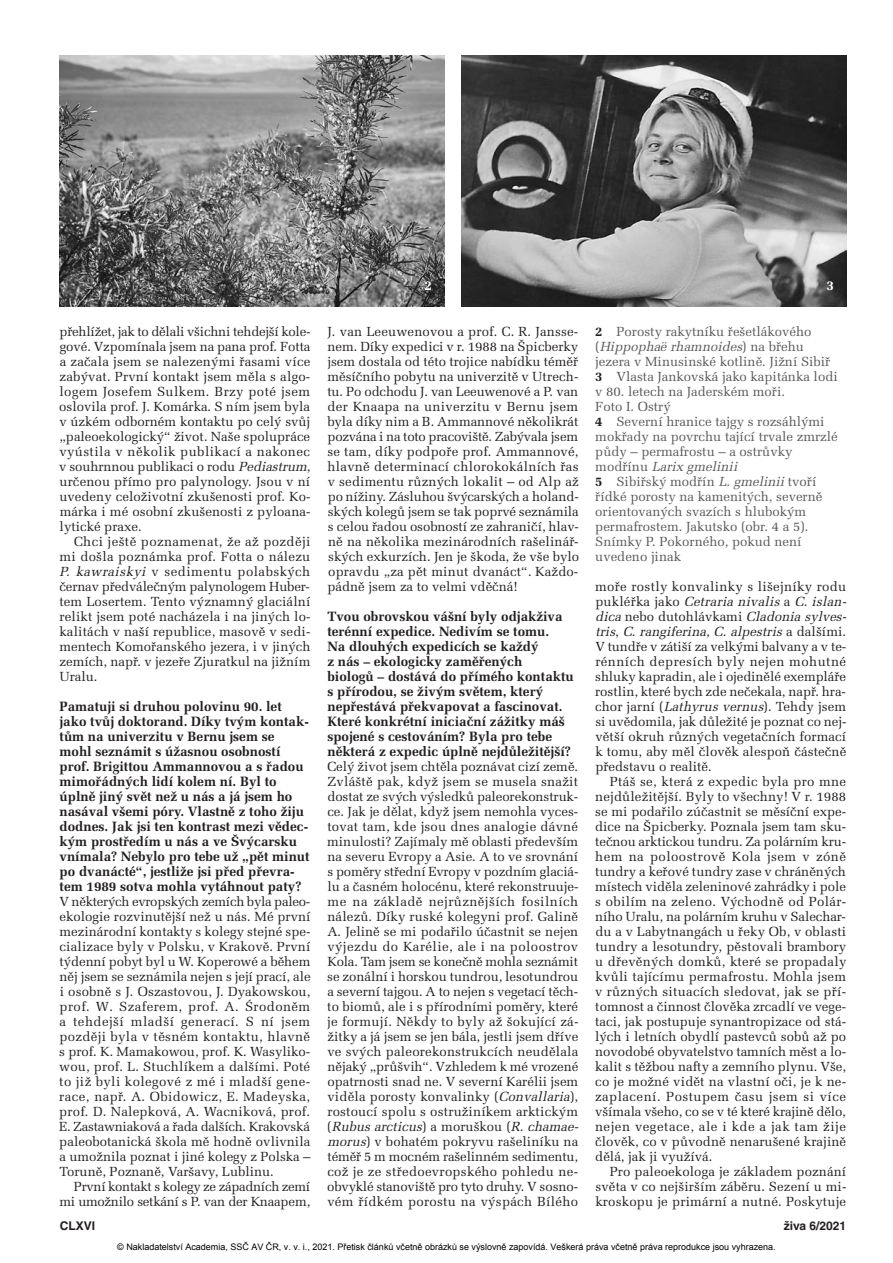
<style>
.page{position:relative;width:893px;height:1263px;background:#fff}
.page>*{position:absolute;margin:0;border:0;box-sizing:border-box;transform-origin:0 0}
.t1{font:700 13.5px/15px "Melior CE";color:#231f20}
.t2{font:700 13.5px "Melior CE";color:#fff}
.t3{font:13.2px/15px "Melior CE";color:#231f20;text-align:justify}
.t4{font:13.2px/15px "Melior CE";color:#57585a}
.t5{font:13.2px/15px "Melior CE";letter-spacing:-.025em;color:#231f20;text-align:right}
.t6{font:700 12px "Helvetica CE";color:#231f20}
.t7{font:9px "Arial";color:#000}
.s1{font-style:italic}
.s2{font-weight:700;color:#231f20}
</style>
<div class="page">
<img style="left:461px;top:55px;width:385px;height:251px">
<img style="left:60px;top:55px;width:384px;height:251px">
<p class="t3" style="left:59px;top:326px;width:253px">přehlížet, jak to dělali všichni tehdejší kole&shy;gové. Vzpomínala jsem na pana prof. Fotta a začala jsem se nalezenými řasami více zabývat. První kontakt jsem měla s algo - logem Josefem Sulkem. Brzy poté jsem oslovila prof. J. Komárka. S ním jsem byla v úzkém odborném kontaktu po celý svůj „paleoekologický“ život. Naše spolupráce vyústila v několik publikací a nakonec v souhrnnou publikaci o rodu <span class="s1">Pediastrum</span>, určenou přímo pro palynology. Jsou v ní uvedeny celoživotní zkušenosti prof. Ko - márka i mé osobní zkušenosti z pyloana - lytické praxe.</p>
<p class="t3" style="left:59px;top:536px;width:253px;text-indent:15px">Chci ještě poznamenat, že až později mi došla poznámka prof. Fotta o nálezu <span class="s1">P. kawraiskyi</span> v sedimentu polabských černav předválečným palynologem Huber&shy;tem Losertem. Tento významný glaciální relikt jsem poté nacházela i na jiných lo - kalitách v naší republice, masově v sedi - mentech Komořanského jezera, i v jiných zemích, např. v jezeře Zjuratkul na jižním Uralu.</p>
<p class="t1" style="left:60px;top:701px;width:252px">Pamatuji si druhou polovinu 90. let jako tvůj doktorand. Díky tvým kontak&shy;tům na univerzitu v Bernu jsem se mohl seznámit s úžasnou osobností prof. Brigittou Ammannovou a s řadou mimořádných lidí kolem ní. Byl to úplně jiný svět než u nás a já jsem ho nasával všemi póry. Vlastně z toho žiju dodnes. Jak jsi ten kontrast mezi vědec&shy;kým prostředím u nás a ve Švýcarsku vnímala? Nebylo pro tebe už „pět minut po dvanácté“, jestliže jsi před převra&shy;tem 1989 sotva mohla vytáhnout paty?</p>
<p class="t3" style="left:59px;top:896px;width:253px">V některých evropských zemích byla paleo - ekologie rozvinutější než u nás. Mé první mezinárodní kontakty s kolegy stejné spe&shy;cializace byly v Polsku, v Krakově. První týdenní pobyt byl u W. Koperowé a během něj jsem se seznámila nejen s její prací, ale i osobně s J. Oszastovou, J. Dyakowskou, prof. W. Szaferem, prof. A. Środoněm a tehdejší mladší generací. S ní jsem později byla v těsném kontaktu, hlavně s prof. K. Mamakowou, prof. K. Wasyliko&shy;wou, prof. L. Stuchlíkem a dalšími. Poté to již byli kolegové z mé i mladší gene - race, např. A. Obidowicz, E. Madeyska, prof. D. Nalepková, A. Wacniková, prof.<br>E. Zastawniaková a řada dalších. Krakovská paleobotanická škola mě hodně ovlivnila a umožnila poznat i jiné kolegy z Polska – Toruně, Poznaně, Varšavy, Lublinu.</p>
<p class="t5" style="left:59px;top:1181px;width:252px">První kontakt s kolegy ze západních zemí mi umožnilo setkání s P. van der Knaapem,</p>
<p class="t2" style="left:425px;top:281px;width:9px">2</p>
<p class="t2" style="left:826px;top:281px;width:9px">3</p>
<p class="t4" style="left:595px;top:326px;width:244px"><span class="s2">2</span> Porosty rakytníku řešetlákového<br>( <span class="s1">Hippopha¨e rhamnoides</span>) n a b ř e h u jezera v Minusinské kotlině. Jižní Sibiř<br><span class="s2">3</span> Vlasta Jankovská jako kapitánka lodi v 80. letech na Jaderském moři.<br>Foto I. Ostrý<br><span class="s2">4</span> Severní hranice tajgy s rozsáhlými mokřady na povrchu tající trvale zmrzlé půdy – permafrostu – a ostrůvky<br>m o d ř í n u <span class="s1">Larix gmelinii<br></span><span class="s2">5</span> Sibiřský modřín <span class="s1">L. gmelinii</span>tvoří řídké porosty na kamenitých, severně orientovaných svazích s hlubokým permafrostem. Jakutsko (obr. 4 a 5).<br>Snímky P. Pokorného, pokud není uvedeno jinak</p>
<p class="t3" style="left:327px;top:326px;width:253px">J. van Leeuwenovou a prof. C. R. Jansse&shy;nem. Díky expedici v r. 1988 na Špicberky jsem dostala od této trojice nabídku téměř měsíčního pobytu na univerzitě v Utrech&shy;tu. Po odchodu J. van Leeuwenové a P. van der Knaapa na univerzitu v Bernu jsem byla díky nim a B. Ammannové několikrát pozvána i na toto pracoviště. Zabývala jsem se tam, díky podpoře prof. Ammannové, hlavně determinací chlorokokálních řas v sedimentu různých lokalit – od Alp až po nížiny. Zásluhou švýcarských a holand&shy;ských kolegů jsem se tak poprvé seznámila s celou řadou osobností ze zahraničí, hlav&shy;ně na několika mezinárodních rašelinář&shy;ských exkurzích. Jen je škoda, že vše bylo opravdu „za pět minut dvanáct“. Každo&shy;pádně jsem za to velmi vděčná!</p>
<p class="t1" style="left:327px;top:611px;width:248px">Tvou obrovskou vášní byly odjakživa terénní expedice. Nedivím se tomu.<br>Na dlouhých expedicích se každý<br>z nás – ekologicky zaměřených<br>biologů – dostává do přímého kontaktu s přírodou, se živým světem, který nepřestává překvapovat a fascinovat.<br>Které konkrétní iniciační zážitky máš spojené s cestováním? Byla pro tebe některá z expedic úplně nejdůležitější?</p>
<p class="t3" style="left:327px;top:761px;width:255px;text-align:left">Celý život jsem chtěla poznávat cizí země.<br>Zvláště pak, když jsem se musela snažit dostat ze svých výsledků paleorekonstruk&shy;ce. Jak je dělat, když jsem nemohla vyces - tovat tam, kde jsou dnes analogie dávné minulosti? Zajímaly mě oblasti především na severu Evropy a Asie. A to ve srovnání s poměry střední Evropy v pozdním glaciá - lu a časném holocénu, které rekonstruuje&shy;me na základě nejrůznějších fosilních nálezů. Díky ruské kolegyni prof. Galině A. Jelině se mi podařilo účastnit se nejen výjezdu do Karélie, ale i na poloostrov Kola. Tam jsem se konečně mohla seznámit se zonální i horskou tundrou, lesotundrou a severní tajgou. A to nejen s vegetací těch&shy;to biomů, ale i s přírodními poměry, které je formují. Někdy to byly až šokující zá - žitky a já jsem se jen bála, jestli jsem dříve ve svých paleorekonstrukcích neudělala nějaký „průšvih“. Vzhledem k mé vrozené opatrnosti snad ne. V severní Karélii jsem viděla porosty konvalinky (<span class="s1">Convallaria</span>), rostoucí spolu s ostružiníkem arktickým ( <span class="s1">Rubus arcticus</span>) a m o r u š k o u ( <span class="s1">R. chamae&shy;morus</span>) v bohatém pokryvu rašeliníku na téměř 5 m mocném rašelinném sedimentu, což je ze středoevropského pohledu ne - obvyklé stanoviště pro tyto druhy. V sosno - vém řídkém porostu na výspách Bílého</p>
<p class="t3" style="left:595px;top:581px;width:255px;text-align:left">moře rostly konvalinky s lišejníky rodu p u k l é ř k a j a k o <span class="s1">Cetraria nivalis</span> a <span class="s1">C. islan - dica</span> nebo dutohlávkami <span class="s1">Cladonia sylves - tris</span>, <span class="s1">C. rangiferina</span>, <span class="s1">C. alpestris</span> a d a l š í m i .<br>V tundře v zátiší za velkými balvany a v te - rénních depresích byly nejen mohutné shluky kapradin, ale i ojedinělé exempláře rostlin, které bych zde nečekala, např. hra&shy;chor jarní (<span class="s1">Lathyrus vernus</span>). Tehdy jsem si uvědomila, jak důležité je poznat co nej&shy;větší okruh různých vegetačních formací k tomu, aby měl člověk alespoň částečně představu o realitě.</p>
<p class="t3" style="left:595px;top:776px;width:253px;text-indent:15px">Ptáš se, která z expedic byla pro mne nejdůležitější. Byly to všechny! V r. 1988 se mi podařilo zúčastnit se měsíční expe&shy;dice na Špicberky. Poznala jsem tam sku&shy;tečnou arktickou tundru. Za polárním kru&shy;hem na poloostrově Kola jsem v zóně tundry a keřové tundry zase v chráněných místech viděla zeleninové zahrádky i pole s obilím na zeleno. Východně od Polár - ního Uralu, na polárním kruhu v Salechar&shy;du a v Labytnangách u řeky Ob, v oblasti tundry a lesotundry, pěstovali brambory u dřevěných domků, které se propadaly kvůli tajícímu permafrostu. Mohla jsem v různých situacích sledovat, jak se pří&shy;tomnost a činnost člověka zrcadlí ve vege&shy;taci, jak postupuje synantropizace od stá&shy;lých i letních obydlí pastevců sobů až po novodobé obyvatelstvo tamních měst a lo - kalit s těžbou nafty a zemního plynu. Vše, co je možné vidět na vlastní oči, je k ne - zaplacení. Postupem času jsem si více všímala všeho, co se v té které krajině dělo, nejen vegetace, ale i kde a jak tam žije člověk, co v původně nenarušené krajině dělá, jak ji využívá.</p>
<p class="t3" style="left:595px;top:1166px;width:253px;text-indent:14px">Pro paleoekologa je základem poznání světa v co nejširším záběru. Sezení u mi - kroskopu je primární a nutné. Poskytuje</p>
<p class="t6" style="left:60px;top:1221px;width:37px">CLXVI</p>
<p class="t6" style="left:784px;top:1221px;width:64px">živa 6/2021</p>
<p class="t7" style="left:117px;top:1241px;width:660px">© Nakladatelství Academia, SSČ AV ČR, v. v. i., 2021. Přetisk článků včetně obrázků se výslovně zapovídá. Veškerá práva včetně práva reprodukce jsou vyhrazena.</p>
</div>
